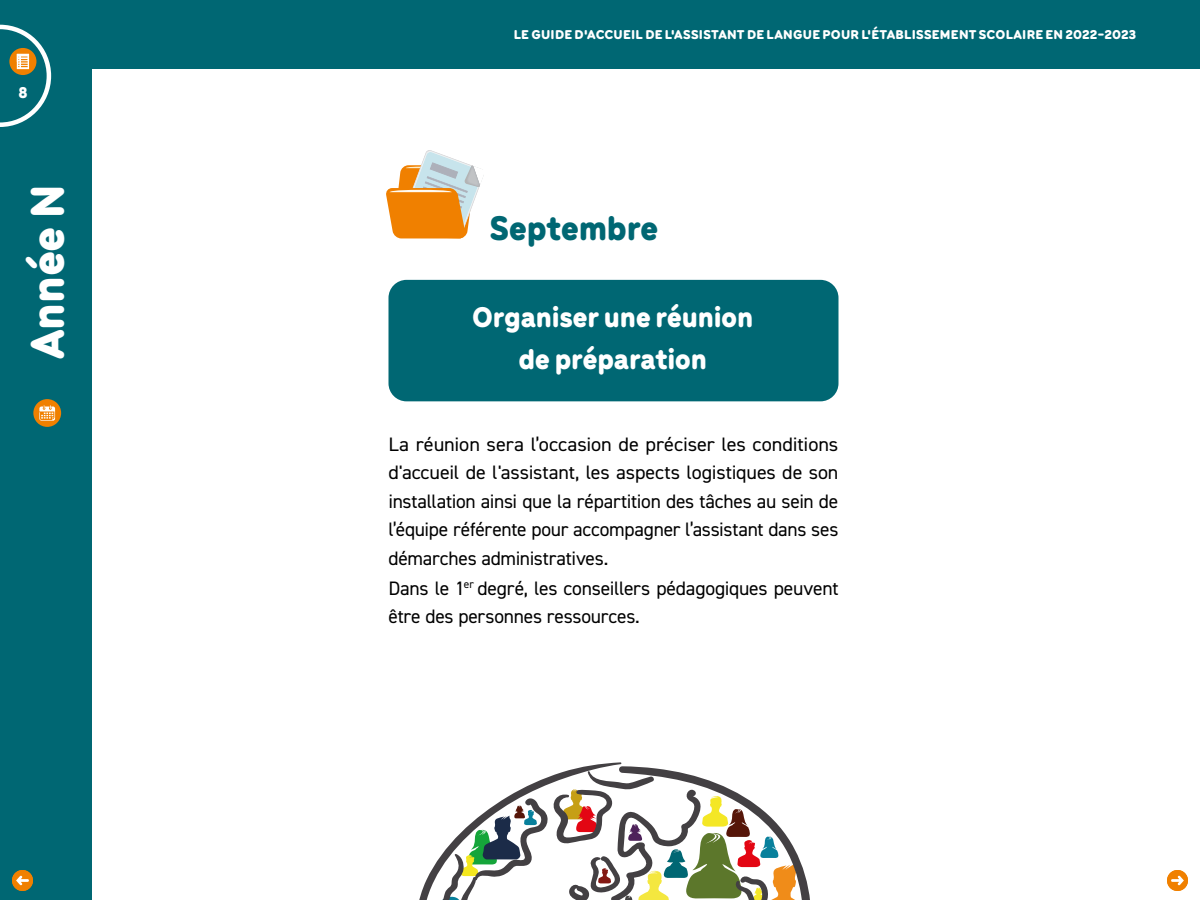
<style>
.page{position:relative;width:1200px;height:900px;background:#fff}
.page>*{position:absolute;margin:0;border:0;box-sizing:border-box;transform-origin:0 0}
.ttr1{font:900 49.5px "Menco";color:#fff}
.TTR_bulle{font:900 36px "Menco";letter-spacing:-.01em;color:#006773}
.TTR_bulle-2{font:900 30px/42px "Menco";letter-spacing:-.01em;color:#fff;text-align:center}
.txt_bulle_année{font:19.5px/28.5px "DIN2014";letter-spacing:-.015em;color:#000;text-align:justify;scale:1.04 1}
.txt_bulle_année-2{font:19.5px/28.5px "DIN2014";letter-spacing:-.015em;color:#000}
.txt_courant{font:900 16.5px "Menco";color:#fff}
.t1{font:700 15px "Menco";letter-spacing:.005em;color:#fff;scale:1.06 1}
.ttr2{font:900 13.5px "Menco";letter-spacing:.02em;color:#fff;scale:1.06 1}
</style>
<div class="page">
<div style="left:0;top:0;width:92px;height:900px;background:#006773"></div>
<div style="left:0;top:0;width:1200px;height:69px;background:#006773"></div>
<svg style="left:0;top:25px;width:51px;height:102px"></svg>
<div style="left:388px;top:280px;width:450px;height:121px;background:#006773;border-radius:18px"></div>
<svg style="left:419px;top:762px;width:391px;height:138px"></svg>
<svg style="left:386px;top:150px;width:98px;height:89px"></svg>
<div style="left:12px;top:870px;width:21px;height:21px;background:#f08000;border-radius:50%"></div>
<svg style="left:16px;top:876px;width:13px;height:9px"></svg>
<div style="left:1167px;top:870px;width:21px;height:21px;background:#f08000;border-radius:50%"></div>
<svg style="left:1171px;top:876px;width:13px;height:9px"></svg>
<div style="left:33px;top:399px;width:28px;height:28px;background:#f08000;border-radius:50%"></div>
<svg style="left:39px;top:405px;width:16px;height:16px"></svg>
<p class="txt_courant" style="left:18px;top:81px;width:11px">8</p>
<p class="ttr1" style="left:10px;top:359px;width:176px;rotate:-90deg">Année N</p>
<p class="t1" style="left:472px;top:22px;width:631px">LE GUIDE D'ACCUEIL DE L'ASSISTANT DE LANGUE POUR L'ÉTABLISSEMENT SCOLAIRE EN 2023-2024</p>
<p class="ttr2" style="left:514px;top:24px;width:589px">LE GUIDE D'ACCUEIL DE L'ASSISTANT DE LANGUE POUR L'ÉTABLISSEMENT SCOLAIRE EN 2022-2023</p>
<p class="TTR_bulle" style="left:490px;top:201px;width:170px">Septembre</p>
<p class="TTR_bulle-2" style="left:472px;top:294px;width:283px">Organiser une réunion de préparation</p>
<p class="txt_bulle_année" style="left:388px;top:429px;width:434px">La réunion sera l’occasion de préciser les conditions d'accueil de l'assistant, les aspects logistiques de son installation ainsi que la répartition des tâches au sein de l’équipe référente pour accompagner l’assistant dans ses démarches administratives.</p>
<p class="txt_bulle_année-2" style="left:388px;top:573px;width:452px">Dans le 1<sup>er</sup> degré, les conseillers pédagogiques peuvent être des personnes ressources.</p>
</div>
